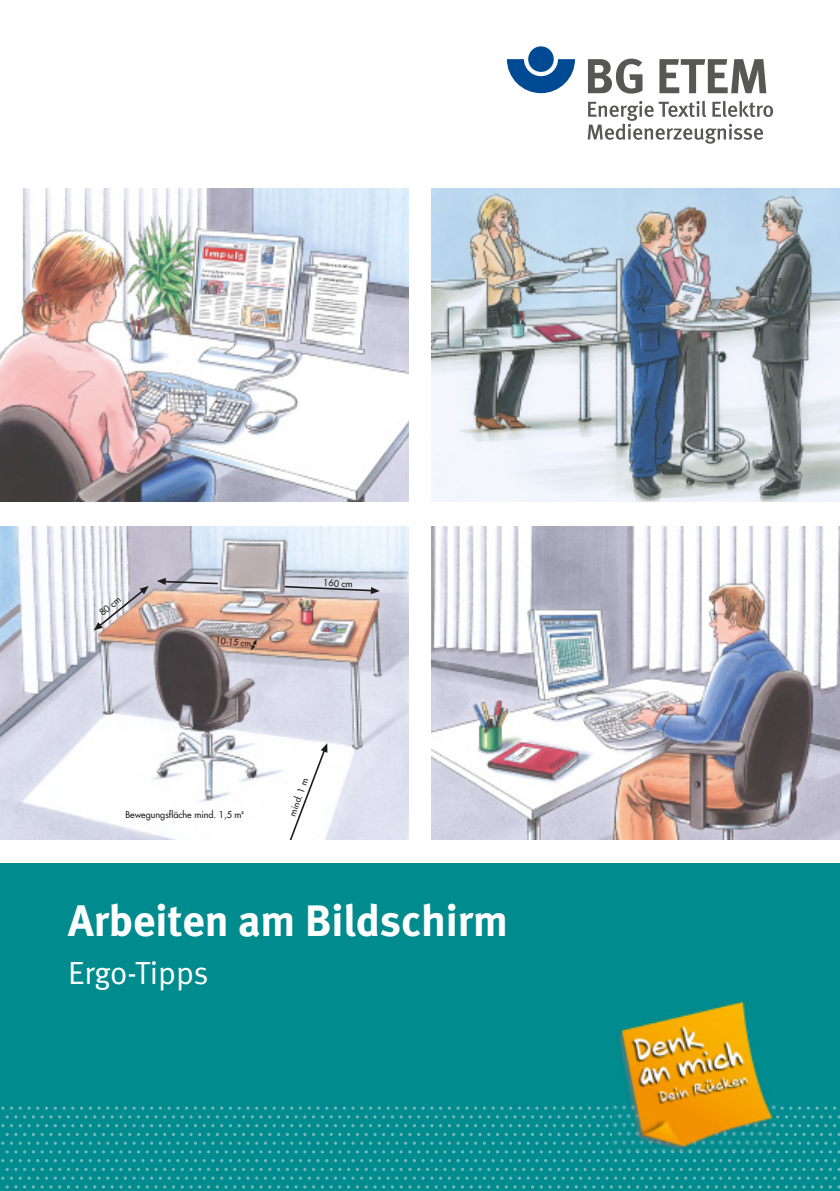
<style>
.page{position:relative;width:840px;height:1191px;background:#fff}
.page>*{position:absolute;margin:0;border:0;box-sizing:border-box;transform-origin:0 0}
.t1{font:700 44px "DGUV Meta";color:#fff}
.t2{font:32px "DGUV Meta";color:#fff}
.t3{font:9.2px "Futura";color:#1d1d1b}
.t4{font:8.6px "Futura";color:#1d1d1b}
.t5{font:700 3.4px "Futura";color:#1d1d1b}
</style>
<div class="page">
<img style="left:0;top:189px;width:408px;height:313px">
<img style="left:431px;top:189px;width:408px;height:313px">
<img style="left:0;top:526px;width:408px;height:313px">
<svg style="left:283px;top:585px;width:96px;height:9px"></svg>
<svg style="left:157px;top:578px;width:62px;height:7px"></svg>
<svg style="left:94px;top:586px;width:55px;height:44px"></svg>
<svg style="left:282px;top:743px;width:45px;height:96px"></svg>
<svg style="left:251px;top:639px;width:5px;height:11px"></svg>
<img style="left:431px;top:526px;width:408px;height:313px">
<div style="left:0;top:863px;width:839px;height:328px;background:#008c8e"></div>
<svg style="left:506px;top:59px;width:68px;height:34px"></svg>
<div style="left:528px;top:46px;width:25px;height:26px;background:#004993;border-radius:50%"></div>
<svg style="left:588px;top:59px;width:54px;height:35px"></svg>
<svg style="left:659px;top:59px;width:106px;height:34px"></svg>
<svg style="left:587px;top:101px;width:185px;height:43px"></svg>
<svg style="left:6px;top:1150px;width:20px;height:3px"></svg>
<svg style="left:6px;top:1185px;width:20px;height:3px"></svg>
<svg style="left:32px;top:1150px;width:29px;height:3px"></svg>
<svg style="left:67px;top:1150px;width:29px;height:3px"></svg>
<svg style="left:32px;top:1185px;width:29px;height:3px"></svg>
<svg style="left:67px;top:1185px;width:29px;height:3px"></svg>
<svg style="left:102px;top:1150px;width:20px;height:3px"></svg>
<svg style="left:137px;top:1150px;width:20px;height:3px"></svg>
<svg style="left:102px;top:1185px;width:20px;height:3px"></svg>
<svg style="left:137px;top:1185px;width:20px;height:3px"></svg>
<svg style="left:172px;top:1150px;width:20px;height:3px"></svg>
<svg style="left:172px;top:1185px;width:20px;height:3px"></svg>
<svg style="left:207px;top:1150px;width:20px;height:3px"></svg>
<svg style="left:242px;top:1150px;width:20px;height:3px"></svg>
<svg style="left:207px;top:1185px;width:20px;height:3px"></svg>
<svg style="left:242px;top:1185px;width:20px;height:3px"></svg>
<svg style="left:277px;top:1150px;width:20px;height:3px"></svg>
<svg style="left:277px;top:1185px;width:20px;height:3px"></svg>
<svg style="left:312px;top:1150px;width:20px;height:3px"></svg>
<svg style="left:347px;top:1150px;width:20px;height:3px"></svg>
<svg style="left:312px;top:1185px;width:20px;height:3px"></svg>
<svg style="left:347px;top:1185px;width:20px;height:3px"></svg>
<svg style="left:382px;top:1150px;width:20px;height:3px"></svg>
<svg style="left:382px;top:1185px;width:20px;height:3px"></svg>
<svg style="left:417px;top:1150px;width:20px;height:3px"></svg>
<svg style="left:452px;top:1150px;width:20px;height:3px"></svg>
<svg style="left:417px;top:1185px;width:20px;height:3px"></svg>
<svg style="left:452px;top:1185px;width:20px;height:3px"></svg>
<svg style="left:487px;top:1150px;width:20px;height:3px"></svg>
<svg style="left:1px;top:1159px;width:524px;height:20px"></svg>
<svg style="left:487px;top:1185px;width:20px;height:3px"></svg>
<svg style="left:522px;top:1150px;width:20px;height:3px"></svg>
<svg style="left:557px;top:1150px;width:20px;height:3px"></svg>
<svg style="left:522px;top:1185px;width:20px;height:3px"></svg>
<svg style="left:557px;top:1185px;width:20px;height:3px"></svg>
<svg style="left:592px;top:1150px;width:20px;height:3px"></svg>
<svg style="left:592px;top:1185px;width:20px;height:3px"></svg>
<svg style="left:19px;top:1106px;width:20px;height:3px"></svg>
<svg style="left:6px;top:1115px;width:20px;height:3px"></svg>
<svg style="left:54px;top:1106px;width:20px;height:3px"></svg>
<svg style="left:32px;top:1115px;width:29px;height:3px"></svg>
<svg style="left:67px;top:1115px;width:29px;height:3px"></svg>
<svg style="left:89px;top:1106px;width:20px;height:3px"></svg>
<svg style="left:124px;top:1106px;width:20px;height:3px"></svg>
<svg style="left:102px;top:1115px;width:20px;height:3px"></svg>
<svg style="left:137px;top:1115px;width:20px;height:3px"></svg>
<svg style="left:159px;top:1106px;width:20px;height:3px"></svg>
<svg style="left:172px;top:1115px;width:20px;height:3px"></svg>
<svg style="left:194px;top:1106px;width:20px;height:3px"></svg>
<svg style="left:229px;top:1106px;width:20px;height:3px"></svg>
<svg style="left:207px;top:1115px;width:20px;height:3px"></svg>
<svg style="left:242px;top:1115px;width:20px;height:3px"></svg>
<svg style="left:264px;top:1106px;width:20px;height:3px"></svg>
<svg style="left:277px;top:1115px;width:20px;height:3px"></svg>
<svg style="left:299px;top:1106px;width:20px;height:3px"></svg>
<svg style="left:334px;top:1106px;width:20px;height:3px"></svg>
<svg style="left:312px;top:1115px;width:20px;height:3px"></svg>
<svg style="left:347px;top:1115px;width:20px;height:3px"></svg>
<svg style="left:369px;top:1106px;width:20px;height:3px"></svg>
<svg style="left:382px;top:1115px;width:20px;height:3px"></svg>
<svg style="left:395px;top:1106px;width:29px;height:3px"></svg>
<svg style="left:430px;top:1106px;width:29px;height:3px"></svg>
<svg style="left:417px;top:1115px;width:20px;height:3px"></svg>
<svg style="left:452px;top:1115px;width:20px;height:3px"></svg>
<svg style="left:465px;top:1106px;width:20px;height:3px"></svg>
<svg style="left:500px;top:1106px;width:20px;height:3px"></svg>
<svg style="left:487px;top:1115px;width:20px;height:3px"></svg>
<svg style="left:1px;top:1124px;width:524px;height:20px"></svg>
<svg style="left:535px;top:1106px;width:20px;height:3px"></svg>
<svg style="left:522px;top:1115px;width:20px;height:3px"></svg>
<svg style="left:557px;top:1115px;width:20px;height:3px"></svg>
<svg style="left:570px;top:1106px;width:20px;height:3px"></svg>
<svg style="left:592px;top:1115px;width:20px;height:3px"></svg>
<svg style="left:627px;top:1151px;width:20px;height:2px"></svg>
<svg style="left:662px;top:1151px;width:20px;height:2px"></svg>
<svg style="left:627px;top:1185px;width:20px;height:3px"></svg>
<svg style="left:662px;top:1185px;width:20px;height:3px"></svg>
<svg style="left:697px;top:1151px;width:20px;height:2px"></svg>
<svg style="left:697px;top:1185px;width:20px;height:3px"></svg>
<svg style="left:732px;top:1151px;width:20px;height:2px"></svg>
<svg style="left:758px;top:1150px;width:29px;height:3px"></svg>
<svg style="left:732px;top:1185px;width:20px;height:3px"></svg>
<svg style="left:758px;top:1185px;width:29px;height:3px"></svg>
<svg style="left:793px;top:1150px;width:29px;height:3px"></svg>
<svg style="left:828px;top:1150px;width:11px;height:3px"></svg>
<svg style="left:526px;top:1159px;width:313px;height:20px"></svg>
<svg style="left:793px;top:1185px;width:29px;height:3px"></svg>
<svg style="left:828px;top:1185px;width:11px;height:3px"></svg>
<svg style="left:776px;top:1115px;width:11px;height:3px"></svg>
<svg style="left:780px;top:1106px;width:20px;height:3px"></svg>
<svg style="left:815px;top:1106px;width:20px;height:3px"></svg>
<svg style="left:793px;top:1115px;width:29px;height:3px"></svg>
<svg style="left:828px;top:1115px;width:11px;height:3px"></svg>
<svg style="left:526px;top:1124px;width:313px;height:20px"></svg>
<img style="left:612px;top:1001px;width:163px;height:150px">
<p class="t3" style="left:98px;top:610px;width:26px;rotate:-39deg">80 cm</p>
<p class="t4" style="left:216px;top:636px;width:37px;rotate:6deg">10-15 cm</p>
<p class="t3" style="left:323px;top:578px;width:31px;rotate:2deg">160 cm</p>
<p class="t3" style="left:125px;top:810px;width:118px">Bewegungsfläche mind. 1,5 m</p>
<p class="t5" style="left:241px;top:811px;width:4px">2</p>
<p class="t3" style="left:287px;top:814px;width:41px;rotate:-70deg">mind. 1 m</p>
<h1 class="t1" style="left:68px;top:903px;width:441px">Arbeiten am Bildschirm</h1>
<h2 class="t2" style="left:68px;top:960px;width:142px">Ergo-Tipps</h2>
</div>
